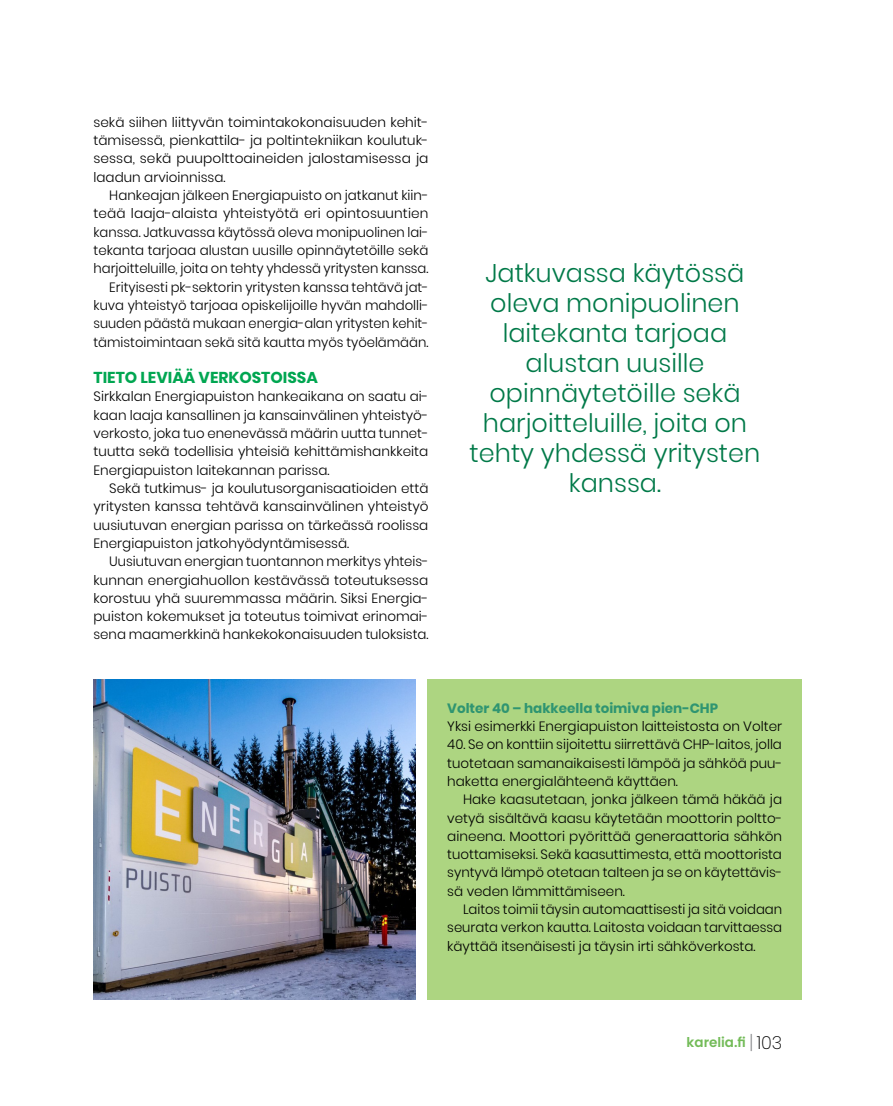
<style>
.page{position:relative;width:893px;height:1106px;background:#fff}
.page>*{position:absolute;margin:0;border:0;box-sizing:border-box;transform-origin:0 0}
.nosto_vihreä{font:300 25.5px/30px "Poppins";color:#007948;text-align:center}
.väliotsikko-caps{font:700 15.75px "Poppins";color:#00a651}
.Leipis{font:300 13.5px/18.3px "Poppins";color:#000;text-align:justify}
.Leipis-ei-sisennystä{font:300 13.5px/18.3px "Poppins";color:#000;text-align:justify}
.Leipis-ei-sisennystä-2{font:700 13.5px "Poppins";color:#2f9571}
.t1{font:600 13.5px "Poppins";color:#73bb58}
.s1{font-family:"Francker CYR";font-weight:200;font-stretch:condensed;font-size:18px;color:#808285}
.s2{font-weight:200;font-size:18px;color:#000}
</style>
<div class="page">
<div style="left:428px;top:679px;width:374px;height:320px;background:#add581"></div>
<img style="left:93px;top:679px;width:322px;height:320px">
<p class="Leipis" style="left:94px;top:113px;width:337px">sekä siihen liittyvän toimintakokonaisuuden kehit&shy;tämisessä, pienkattila- ja poltintekniikan koulutuk&shy;sessa, sekä puupolttoaineiden jalostamisessa ja laadun arvioinnissa.</p>
<p class="Leipis" style="left:94px;top:186px;width:337px;text-indent:16px">Hankeajan jälkeen Energiapuisto on jatkanut kiin&shy;teää laaja-alaista yhteistyötä eri opintosuuntien kanssa. Jatkuvassa käytössä oleva monipuolinen lai&shy;tekanta tarjoaa alustan uusille opinnäytetöille sekä harjoitteluille, joita on tehty yhdessä yritysten kanssa.</p>
<p class="Leipis" style="left:94px;top:278px;width:337px;text-indent:16px">Erityisesti pk-sektorin yritysten kanssa tehtävä jat&shy;kuva yhteistyö tarjoaa opiskelijoille hyvän mahdolli&shy;suuden päästä mukaan energia-alan yritysten kehit&shy;tämistoimintaan sekä sitä kautta myös työelämään.</p>
<p class="väliotsikko-caps" style="left:94px;top:368px;width:226px">TIETO LEVIÄÄ VERKOSTOISSA</p>
<p class="Leipis-ei-sisennystä" style="left:94px;top:387px;width:337px">Sirkkalan Energiapuiston hankeaikana on saatu ai&shy;kaan laaja kansallinen ja kansainvälinen yhteistyö&shy;verkosto, joka tuo enenevässä määrin uutta tunnet&shy;tuutta sekä todellisia yhteisiä kehittämishankkeita Energiapuiston laitekannan parissa.</p>
<p class="Leipis" style="left:94px;top:479px;width:336px;text-indent:16px">Sekä tutkimus- ja koulutusorganisaatioiden että yritysten kanssa tehtävä kansainvälinen yhteistyö uusiutuvan energian parissa on tärkeässä roolissa Energiapuiston jatkohyödyntämisessä.</p>
<p class="Leipis" style="left:94px;top:552px;width:337px;text-indent:16px">Uusiutuvan energian tuontannon merkitys yhteis&shy;kunnan energiahuollon kestävässä toteutuksessa korostuu yhä suuremmassa määrin. Siksi Energia&shy;puiston kokemukset ja toteutus toimivat erinomai&shy;sena maamerkkinä hankekokonaisuuden tuloksista.</p>
<p class="nosto_vihreä" style="left:470px;top:258px;width:292px">Jatkuvassa käytössä oleva monipuolinen laitekanta tarjoaa alustan uusille opinnäytetöille sekä harjoitteluille, joita on tehty yhdessä yritysten kanssa.</p>
<p class="Leipis-ei-sisennystä-2" style="left:447px;top:700px;width:272px">Volter 40 – hakkeella toimiva pien-CHP</p>
<p class="Leipis-ei-sisennystä" style="left:447px;top:717px;width:336px">Yksi esimerkki Energiapuiston laitteistosta on Volter</p>
<p class="Leipis-ei-sisennystä" style="left:447px;top:735px;width:337px">40. Se on konttiin sijoitettu siirrettävä CHP-laitos, jolla tuotetaan samanaikaisesti lämpöä ja sähköä puu&shy;haketta energialähteenä käyttäen.</p>
<p class="Leipis" style="left:447px;top:790px;width:337px;text-indent:16px">Hake kaasutetaan, jonka jälkeen tämä häkää ja vetyä sisältävä kaasu käytetään moottorin poltto&shy;aineena. Moottori pyörittää generaattoria sähkön tuottamiseksi. Sekä kaasuttimesta, että moottorista syntyvä lämpö otetaan talteen ja se on käytettävis&shy;sä veden lämmittämiseen.</p>
<p class="Leipis" style="left:447px;top:900px;width:336px;text-indent:16px">Laitos toimii täysin automaattisesti ja sitä voidaan seurata verkon kautta. Laitosta voidaan tarvittaessa käyttää itsenäisesti ja täysin irti sähköverkosta.</p>
<p class="t1" style="left:687px;top:1034px;width:97px">karelia.fi <span class="s1">|</span> <span class="s2">103</span></p>
</div>
